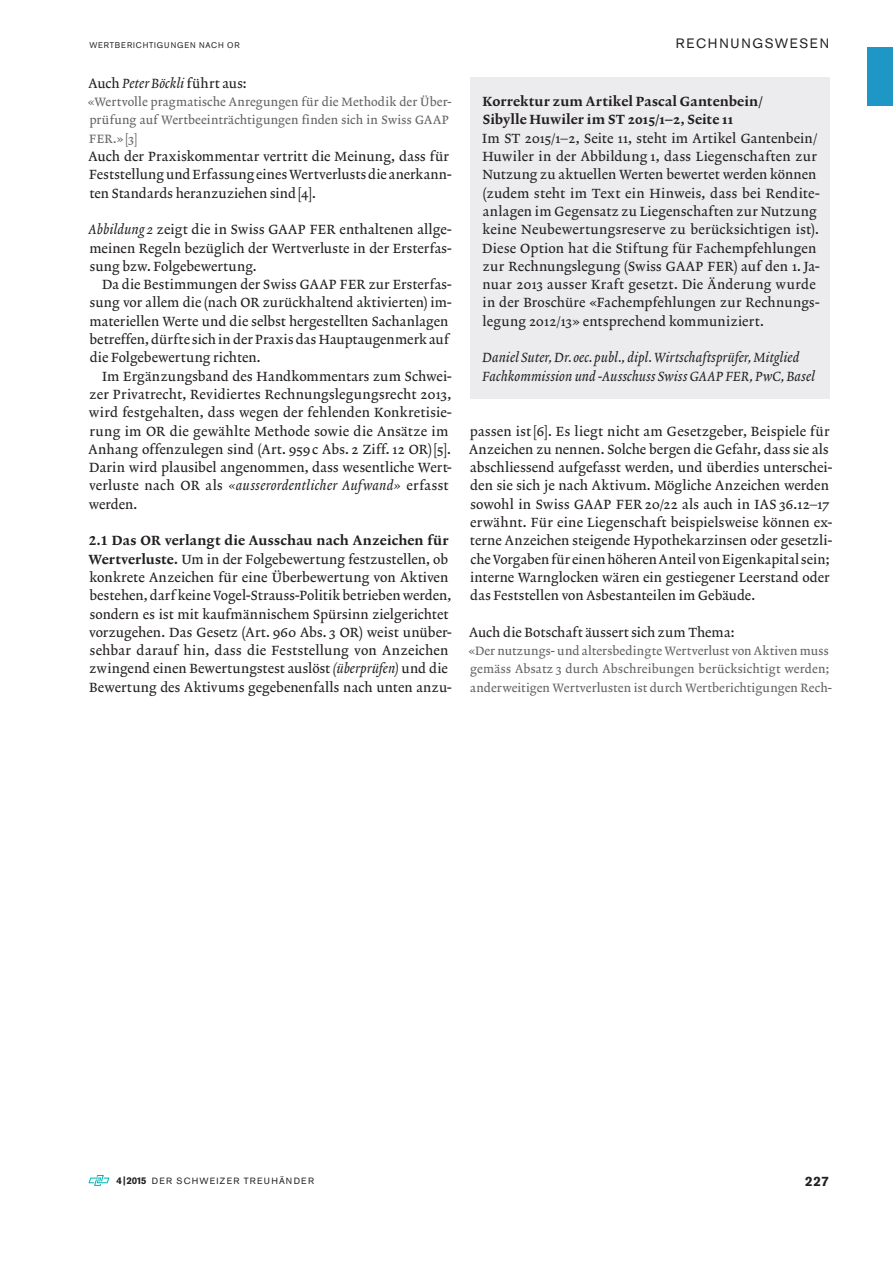
<style>
.page{position:relative;width:893px;height:1263px;background:#fff}
.page>*{position:absolute;margin:0;border:0;box-sizing:border-box;transform-origin:0 0}
.t1{font:13.5px/18.3px "Lexicon No 2 Roman A";letter-spacing:.01em;color:#231f20}
.t2{font:13.5px/18.3px "Lexicon No 2 Italic A";letter-spacing:.01em;color:#231f20}
.t3{font:13.5px/18.3px "Lexicon No 2 Roman D";letter-spacing:.015em;color:#231f20}
.t4{font:13.5px "Akzidenz Grotesk Pro";letter-spacing:.12em;color:#231f20}
.t5{font:700 13.5px "Akzidenz Grotesk Pro";color:#231f20}
.t6{font:12.15px/18.3px "Lexicon No 2 Roman A";letter-spacing:.015em;color:#636366}
.t7{font:9px "Akzidenz Grotesk Pro";letter-spacing:.135em;color:#231f20}
.t8{font:8.25px "Akzidenz Grotesk Pro";color:#231f20;scale:.95 1}
.s1{font-family:"Lexicon No 2 Italic A"}
.s2{font-family:"Lexicon No 2 Roman A"}
.s3{font-family:"Lexicon No 2 Roman D"}
.s4{font-weight:700;font-size:9.75px}
</style>
<div class="page">
<svg style="left:88px;top:1175px;width:21px;height:11px"></svg>
<div style="left:867px;top:48px;width:26px;height:58px;background:#1e97c7"></div>
<div style="left:470px;top:78px;width:359px;height:321px;background:#ececee"></div>
<p class="t8" style="left:89px;top:39px;width:17px">WERTBERICHTIGUNGEN</p>
<p class="t8" style="left:199px;top:39px;width:8px">NACH</p>
<p class="t8" style="left:227px;top:39px;width:15px">OR</p>
<p class="t4" style="left:676px;top:34px;width:155px">RECHNUNGSWESEN</p>
<p class="t1" style="left:89px;top:75px;width:160px">Auch <span class="s1">Peter Böckli</span> führt aus:</p>
<p class="t6" style="left:88px;top:93px;width:365px">«Wertvolle pragmatische Anregungen für die Methodik der Über&shy;prüfung auf Wertbeeinträchtigungen finden sich in Swiss GAAP<br>FER.»[3]</p>
<p class="t1" style="left:89px;top:148px;width:365px">Auch der Praxiskommentar vertritt die Meinung, dass für<br>Feststellung und Erfassung eines Wertverlusts die anerkann&shy;ten Standards heranzuziehen sind[4].</p>
<p class="t1" style="left:89px;top:221px;width:364px;text-align:justify"><span class="s1">Abbildung 2</span> zeigt die in Swiss GAAP FER enthaltenen allge&shy;meinen Regeln bezüglich der Wertverluste in der Ersterfas&shy;sung bzw. Folgebewertung.</p>
<p class="t1" style="left:89px;top:276px;width:364px;text-indent:13px">Da die Bestimmungen der Swiss GAAP FER zur Ersterfas&shy;sung vor allem die (nach OR zurückhaltend aktivierten) im&shy;materiellen Werte und die selbst hergestellten Sachanlagen betreffen, dürfte sich in der Praxis das Hauptaugenmerk auf die Folgebewertung richten.</p>
<p class="t1" style="left:89px;top:367px;width:365px;text-indent:13px">Im Ergänzungsband des Handkommentars zum Schwei&shy;zer Privatrecht, Revidiertes Rechnungslegungsrecht 2013, wird festgehalten, dass wegen der fehlenden Konkretisie&shy;rung im OR die gewählte Methode sowie die Ansätze im Anhang offenzulegen sind (Art. 959c Abs. 2 Ziff. 12 OR)[5].<br>Darin wird plausibel angenommen, dass wesentliche Wert-</p>
<p class="t2" style="left:89px;top:477px;width:361px"><span class="s2">verluste nach OR als</span> «ausserordentlicher Aufwand» <span class="s2">erfasst</span></p>
<p class="t1" style="left:89px;top:496px;width:50px">werden.</p>
<p class="t3" style="left:89px;top:532px;width:361px">2.1 Das OR verlangt die Ausschau nach Anzeichen für</p>
<p class="t1" style="left:89px;top:550px;width:365px"><span class="s3">Wertverluste.</span> Um in der Folgebewertung festzustellen, ob konkrete Anzeichen für eine Überbewertung von Aktiven bestehen, darf keine Vogel-Strauss-Politik betrieben werden, sondern es ist mit kaufmännischem Spürsinn zielgerichtet vorzugehen. Das Gesetz (Art. 960 Abs. 3 OR) weist unüber&shy;sehbar darauf hin, dass die Feststellung von Anzeichen zwingend einen Bewertungstest auslöst <span class="s1">(überprüfen)</span> und die Bewertung des Aktivums gegebenenfalls nach unten anzu-</p>
<p class="t3" style="left:482px;top:93px;width:282px">Korrektur zum Artikel Pascal Gantenbein/<br>Sibylle Huwiler im ST 2015/1–2, Seite 11</p>
<p class="t1" style="left:482px;top:130px;width:339px">Im ST 2015/1–2, Seite 11, steht im Artikel Gantenbein/ Huwiler in der Abbildung 1, dass Liegenschaften zur Nutzung zu aktuellen Werten bewertet werden können (zudem steht im Text ein Hinweis, dass bei Rendite&shy;anlagen im Gegensatz zu Liegenschaften zur Nutzung keine Neubewertungsreserve zu berücksichtigen ist).<br>Diese Option hat die Stiftung für Fachempfehlungen zur Rechnungslegung (Swiss GAAP FER) auf den 1. Ja&shy;nuar 2013 ausser Kraft gesetzt. Die Änderung wurde in der Broschüre «Fachempfehlungen zur Rechnungs&shy;legung 2012/13» entsprechend kommuniziert.</p>
<p class="t2" style="left:482px;top:349px;width:334px">Daniel Suter, Dr. oec. publ., dipl. Wirtschaftsprüfer, Mitglied<br>Fachkommission und -Ausschuss Swiss GAAP FER, PwC, Basel</p>
<p class="t1" style="left:469px;top:422px;width:365px">passen ist[6]. Es liegt nicht am Gesetzgeber, Beispiele für Anzeichen zu nennen. Solche bergen die Gefahr, dass sie als abschliessend aufgefasst werden, und überdies unterschei&shy;den sie sich je nach Aktivum. Mögliche Anzeichen werden sowohl in Swiss GAAP FER 20/22 als auch in IAS 36.12–17 erwähnt. Für eine Liegenschaft beispielsweise können ex&shy;terne Anzeichen steigende Hypothekarzinsen oder gesetzli&shy;che Vorgaben für einen höheren Anteil von Eigenkapital sein; interne Warnglocken wären ein gestiegener Leerstand oder das Feststellen von Asbestanteilen im Gebäude.</p>
<p class="t1" style="left:469px;top:624px;width:267px">Auch die Botschaft äussert sich zum Thema:</p>
<p class="t6" style="left:468px;top:642px;width:365px">«Der nutzungs- und altersbedingte Wertverlust von Aktiven muss gemäss Absatz 3 durch Abschreibungen berücksichtigt werden; anderweitigen Wertverlusten ist durch Wertberichtigungen Rech-</p>
<p class="t7" style="left:117px;top:1174px;width:199px"><span class="s4">4|2015</span> DER SCHWEIZER TREUHÄNDER</p>
<p class="t5" style="left:805px;top:1172px;width:25px">227</p>
</div>
